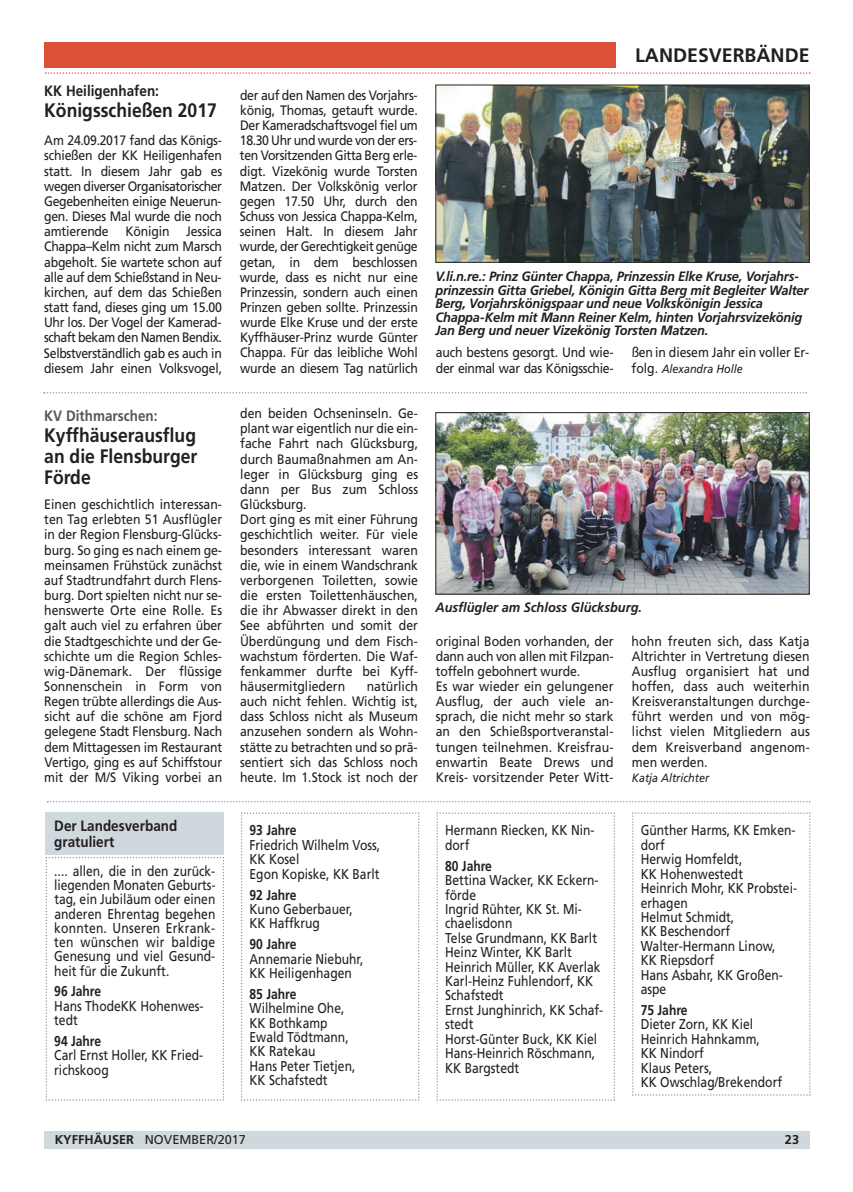
<style>
.page{position:relative;width:853px;height:1192px;background:#fff}
.page>*{position:absolute;margin:0;border:0;box-sizing:border-box;transform-origin:0 0}
.t1{font:700 19.5px/21px "Frutiger LT Std";color:#231f20;text-align:justify;scale:.9 1}
.t2{font:700 19.5px "Frutiger LT Std";color:#231f20}
.t3{font:700 15px/16.5px "Frutiger LT Std";color:#231f20;scale:.9 1}
.t4{font:700 15px "Frutiger LT Std";color:#57585a;scale:.9 1}
.t5{font:14.25px/14.4px "Frutiger LT Std";color:#231f20;scale:.85 1}
.t6{font:700 14.25px "Frutiger LT Std";color:#231f20;scale:.85 1}
.t7{font:13.65px/15.1px "Frutiger LT Std";color:#231f20;text-align:justify;scale:.9 1}
.t8{font:13.65px/15.1px "Frutiger LT Std";letter-spacing:-.025em;color:#231f20;scale:.9 1}
.t9{font:italic 700 13.5px/13.5px "Frutiger LT Std";letter-spacing:-.015em;color:#231f20;scale:.95 1}
.t10{font:12.75px "Frutiger LT Std";color:#231f20}
.t11{font:700 12.75px "Frutiger LT Std";color:#231f20}
.t12{font:italic 12px "Frutiger LT Std";color:#231f20;scale:.9 1}
.s1{font-style:normal;font-size:13.65px}
.s2{font-weight:700}
</style>
<div class="page">
<div style="left:44px;top:1131px;width:766px;height:17px;background:#cfd8dd"></div>
<div style="left:44px;top:42px;width:572px;height:26px;background:#da5138"></div>
<svg style="left:45px;top:72px;width:765px;height:2px"></svg>
<svg style="left:44px;top:392px;width:763px;height:1px"></svg>
<img style="left:437px;top:414px;width:371px;height:178px">
<div style="left:435px;top:412px;width:375px;height:182px;border:1px solid #231f20"></div>
<svg style="left:47px;top:801px;width:763px;height:1px"></svg>
<div style="left:45px;top:812px;width:179px;height:42px;background:#cfd8dd"></div>
<svg style="left:46px;top:857px;width:178px;height:243px"></svg>
<svg style="left:241px;top:812px;width:178px;height:288px"></svg>
<svg style="left:436px;top:812px;width:179px;height:288px"></svg>
<svg style="left:632px;top:812px;width:179px;height:283px"></svg>
<img style="left:437px;top:87px;width:371px;height:174px">
<div style="left:435px;top:85px;width:375px;height:178px;border:1px solid #231f20"></div>
<p class="t3" style="left:44px;top:84px;width:129px">KK Heiligenhafen:</p>
<h1 class="t1" style="left:44px;top:101px;width:193px">Königsschießen 2017</h1>
<p class="t7" style="left:44px;top:134px;width:199px">Am 24.09.2017 fand das Königs&shy;schießen der KK Heiligenhafen statt. In diesem Jahr gab es wegen diverser Organisatorischer Gegebenheiten einige Neuerun&shy;gen. Dieses Mal wurde die noch amtierende Königin Jessica Chappa–Kelm nicht zum Marsch abgeholt. Sie wartete schon auf alle auf dem Schießstand in Neu&shy;kirchen, auf dem das Schießen statt fand, dieses ging um 15.00<br>Uhr los. Der Vogel der Kamerad&shy;schaft bekam den Namen Bendix.<br>Selbstverständlich gab es auch in diesem Jahr einen Volksvogel,</p>
<p class="t4" style="left:44px;top:409px;width:127px">KV Dithmarschen:</p>
<h1 class="t1" style="left:44px;top:426px;width:172px">Kyffhäuserausflug an die Flensburger Förde</h1>
<p class="t7" style="left:44px;top:498px;width:199px">Einen geschichtlich interessan&shy;ten Tag erlebten 51 Ausflügler in der Region Flensburg-Glücks&shy;burg. So ging es nach einem ge&shy;meinsamen Frühstück zunächst auf Stadtrundfahrt durch Flens&shy;burg. Dort spielten nicht nur se&shy;henswerte Orte eine Rolle. Es galt auch viel zu erfahren über die Stadtgeschichte und der Ge&shy;schichte um die Region Schles&shy;wig-Dänemark. Der flüssige Sonnenschein in Form von Regen trübte allerdings die Aus&shy;sicht auf die schöne am Fjord gelegene Stadt Flensburg. Nach dem Mittagessen im Restaurant Vertigo, ging es auf Schiffstour mit der M/S Viking vorbei an</p>
<p class="t3" style="left:54px;top:818px;width:138px">Der Landesverband gratuliert</p>
<p class="t5" style="left:54px;top:864px;width:191px;text-align:justify">.... allen, die in den zurück&shy;liegenden Monaten Geburts&shy;tag, ein Jubiläum oder einen anderen Ehrentag begehen konnten. Unseren Erkrank&shy;ten wünschen wir baldige Genesung und viel Gesund&shy;heit für die Zukunft.</p>
<p class="t6" style="left:54px;top:985px;width:57px">96 Jahre</p>
<p class="t5" style="left:54px;top:999px;width:177px">Hans ThodeKK Hohenwes&shy;tedt</p>
<p class="t6" style="left:54px;top:1035px;width:57px">94 Jahre</p>
<p class="t5" style="left:54px;top:1049px;width:177px">Carl Ernst Holler, KK Fried&shy;richskoog</p>
<p class="t7" style="left:240px;top:88px;width:200px">der auf den Namen des Vorjahrs&shy;könig, Thomas, getauft wurde.<br>Der Kameradschaftsvogel fiel um 18.30 Uhr und wurde von der ers&shy;ten Vorsitzenden Gitta Berg erle&shy;digt. Vizekönig wurde Torsten Matzen. Der Volkskönig verlor gegen 17.50 Uhr, durch den Schuss von Jessica Chappa-Kelm, seinen Halt. In diesem Jahr wurde, der Gerechtigkeit genüge getan, in dem beschlossen wurde, dass es nicht nur eine Prinzessin, sondern auch einen Prinzen geben sollte. Prinzessin wurde Elke Kruse und der erste Kyffhäuser-Prinz wurde Günter Chappa. Für das leibliche Wohl wurde an diesem Tag natürlich</p>
<p class="t7" style="left:240px;top:407px;width:199px;text-align:left">den beiden Ochseninseln. Ge&shy;plant war eigentlich nur die ein&shy;fache Fahrt nach Glücksburg, durch Baumaßnahmen am An&shy;leger in Glücksburg ging es dann per Bus zum Schloss<br>Glücksburg.<br>Dort ging es mit einer Führung geschichtlich weiter. Für viele besonders interessant waren die, wie in einem Wandschrank verborgenen Toiletten, sowie die ersten Toilettenhäuschen, die ihr Abwasser direkt in den<br>See abführten und somit der<br>Überdüngung und dem Fisch&shy;wachstum förderten. Die Waf&shy;fenkammer durfte bei Kyff&shy;häusermitgliedern</p>
<p class="t7" style="left:240px;top:679px;width:199px;text-indent:127px">natürlich auch nicht fehlen. Wichtig ist, dass Schloss nicht als Museum anzusehen sondern als Wohn&shy;stätte zu betrachten und so prä&shy;sentiert sich das Schloss noch heute. Im 1.Stock ist noch der</p>
<p class="t6" style="left:250px;top:824px;width:57px">93 Jahre</p>
<p class="t5" style="left:250px;top:838px;width:155px">Friedrich Wilhelm Voss,<br>KK Kosel<br>Egon Kopiske, KK Barlt</p>
<p class="t6" style="left:250px;top:888px;width:57px">92 Jahre</p>
<p class="t5" style="left:250px;top:902px;width:123px">Kuno Geberbauer,<br>KK Haffkrug</p>
<p class="t6" style="left:250px;top:938px;width:57px">90 Jahre</p>
<p class="t5" style="left:250px;top:952px;width:136px">Annemarie Niebuhr,<br>KK Heiligenhagen</p>
<p class="t6" style="left:250px;top:988px;width:57px">85 Jahre</p>
<p class="t5" style="left:250px;top:1002px;width:126px">Wilhelmine Ohe,<br>KK Bothkamp<br>Ewald Tödtmann,<br>KK Ratekau<br>Hans Peter Tietjen,<br>KK Schafstedt</p>
<h1 class="t2" style="left:635px;top:47px;width:176px">LANDESVERBÄNDE</h1>
<p class="t9" style="left:435px;top:271px;width:394px">V.li.n.re.: Prinz Günter Chappa, Prinzessin Elke Kruse, Vorjahrs&shy;prinzessin Gitta Griebel, Königin Gitta Berg mit Begleiter Walter Berg, Vorjahrskönigspaar und neue Volkskönigin Jessica Chappa-Kelm mit Mann Reiner Kelm, hinten Vorjahrsvizekönig Jan Berg und neuer Vizekönig Torsten Matzen.</p>
<p class="t8" style="left:436px;top:346px;width:199px">auch bestens gesorgt. Und wie&shy;der einmal war das Königsschie-</p>
<p class="t7" style="left:632px;top:346px;width:199px">ßen in diesem Jahr ein voller Er-</p>
<p class="t12" style="left:632px;top:363px;width:125px"><span class="s1">folg.</span> Alexandra Holle</p>
<p class="t9" style="left:435px;top:601px;width:219px">Ausflügler am Schloss Glücksburg.</p>
<p class="t7" style="left:436px;top:634px;width:199px;text-align:left">original Boden vorhanden, der dann auch von allen mit Filzpan&shy;toffeln gebohnert wurde.<br>Es war wieder ein gelungener<br>Ausflug, der auch viele an&shy;sprach, die nicht mehr so stark an den Schießsportveranstal&shy;tungen teilnehmen. Kreisfrau&shy;enwartin Beate Drews und<br>Kreis- vorsitzender Peter Witt-</p>
<p class="t7" style="left:632px;top:634px;width:199px">hohn freuten sich, dass Katja Altrichter in Vertretung diesen Ausflug organisiert hat und hoffen, dass auch weiterhin Kreisveranstaltungen durchge&shy;führt werden und von mög&shy;lichst vielen Mitgliedern aus dem Kreisverband angenom&shy;men werden.</p>
<p class="t12" style="left:632px;top:772px;width:88px">Katja Altrichter</p>
<p class="t5" style="left:445px;top:824px;width:177px">Hermann Riecken, KK Nin&shy;dorf</p>
<p class="t6" style="left:445px;top:860px;width:57px">80 Jahre</p>
<p class="t5" style="left:445px;top:874px;width:188px">Bettina Wacker, KK Eckern&shy;förde<br>Ingrid Rühter, KK St. Mi&shy;chaelisdonn<br>Telse Grundmann, KK Barlt<br>Heinz Winter, KK Barlt<br>Heinrich Müller, KK Averlak<br>Karl-Heinz Fuhlendorf, KK<br>Schafstedt<br>Ernst Junghinrich, KK Schaf&shy;stedt<br>Horst-Günter Buck, KK Kiel<br>Hans-Heinrich Röschmann,<br>KK Bargstedt</p>
<p class="t5" style="left:641px;top:824px;width:185px">Günther Harms, KK Emken&shy;dorf<br>Herwig Homfeldt,<br>KK Hohenwestedt<br>Heinrich Mohr, KK Probstei&shy;erhagen<br>Helmut Schmidt,<br>KK Beschendorf<br>Walter-Hermann Linow,<br>KK Riepsdorf<br>Hans Asbahr, KK Großen&shy;aspe</p>
<p class="t6" style="left:641px;top:1004px;width:57px">75 Jahre</p>
<p class="t5" style="left:641px;top:1018px;width:168px">Dieter Zorn, KK Kiel<br>Heinrich Hahnkamm,<br>KK Nindorf<br>Klaus Peters,<br>KK Owschlag/Brekendorf</p>
<p class="t10" style="left:55px;top:1134px;width:193px"><span class="s2">KYFFHÄUSER</span> NOVEMBER/2017</p>
<p class="t11" style="left:785px;top:1134px;width:16px">23</p>
</div>
